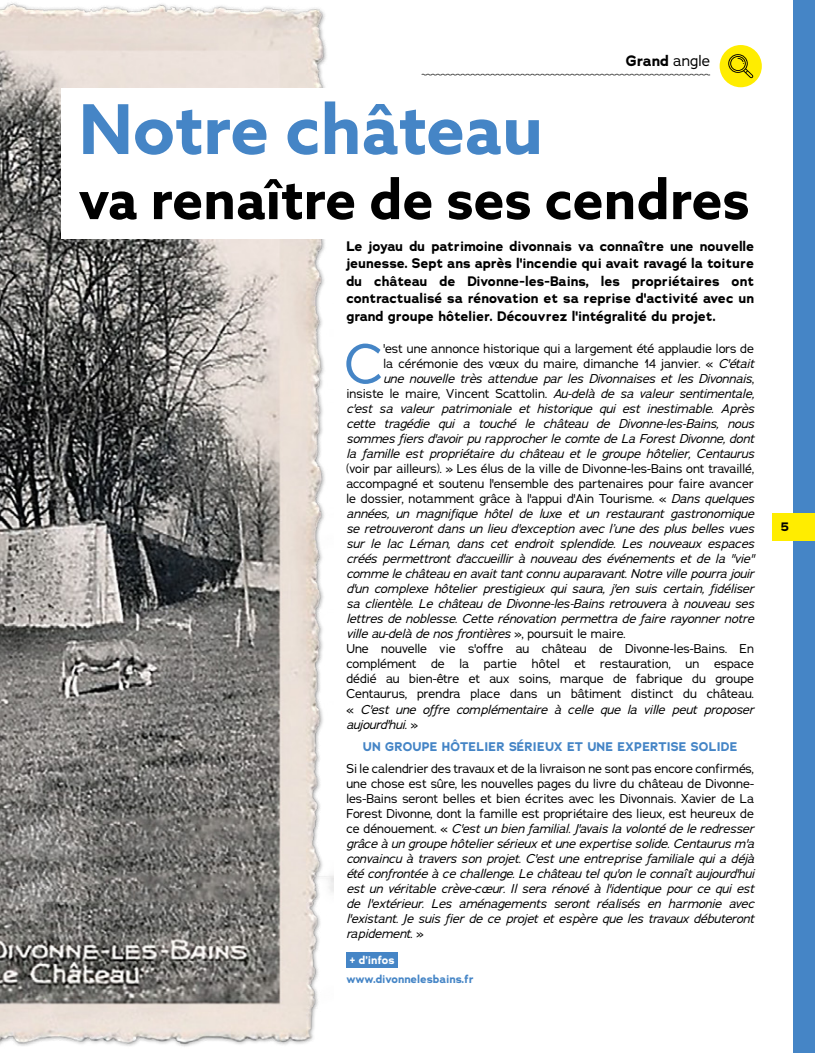
<style>
.page{position:relative;width:815px;height:1053px;background:#fff}
.page>*{position:absolute;margin:0;border:0;box-sizing:border-box;transform-origin:0 0}
.t1{font:700 68.75px "Azo Sans";color:#4585c6}
.t2{font:700 55px "Azo Sans";color:#000}
.t3{font:54.5px "Adrianna";color:#4585c6}
.t4{font:700 15px "Adrianna";color:#000}
.t5{font:700 13.75px/17.5px "Adrianna";color:#000;text-align:justify}
.t6{font:italic 12.5px/15px "Adrianna";color:#000;text-align:right}
.t7{font:700 12.5px "Adrianna";letter-spacing:.015em;color:#4585c6}
.t8{font:700 12.5px "Adrianna";color:#000}
.t9{font:700 11.25px "Adrianna";color:#4585c6}
.t10{font:700 11.25px "Adrianna";color:#fff}
.s1{font-weight:400}
.s2{font-style:normal}
</style>
<div class="page">
<div style="left:720px;top:45px;width:42px;height:42px;background:#ffed00;border-radius:50%"></div>
<div style="left:793px;top:0;width:22px;height:1052px;background:#4585c6"></div>
<div style="left:772px;top:512px;width:43px;height:28px;background:#ffed00"></div>
<svg style="left:728px;top:54px;width:25px;height:24px"></svg>
<svg style="left:421px;top:74px;width:290px;height:2px"></svg>
<img style="left:0;top:3px;width:334px;height:1044px">
<div style="left:346px;top:952px;width:52px;height:15px;background:#4585c6"></div>
<div style="left:61px;top:88px;width:354px;height:150px;background:#fff"></div>
<p class="t4" style="left:626px;top:51px;width:86px">Grand <span class="s1">angle</span></p>
<h1 class="t1" style="left:79px;top:84px;width:466px">Notre château</h1>
<h2 class="t2" style="left:79px;top:163px;width:672px">va renaître de ses cendres</h2>
<p class="t5" style="left:346px;top:237px;width:409px">Le joyau du patrimoine divonnais va connaître une nouvelle jeunesse. Sept ans après l'incendie qui avait ravagé la toiture du château de Divonne-les-Bains, les propriétaires ont contractualisé sa rénovation et sa reprise d'activité avec un grand groupe hôtelier. Découvrez l'intégralité du projet.</p>
<h3 class="t3" style="left:345px;top:329px;width:40px">C</h3>
<p class="t6" style="left:346px;top:341px;width:409px"><span class="s2">'est une annonce historique qui a largement été applaudie lors de<br>la cérémonie des vœux du maire, dimanche 14 janvier. «</span> C'était<br>une nouvelle très attendue par les Divonnaises et les Divonnais<span class="s2">, insiste le maire, Vincent Scattolin.</span> Au-delà de sa valeur sentimentale, c'est sa valeur patrimoniale et historique qui est inestimable. Après cette tragédie qui a touché le château de Divonne-les-Bains, nous sommes fiers d'avoir pu rapprocher le comte de La Forest Divonne, dont la famille est propriétaire du château et le groupe hôtelier, Centaurus</p>
<p class="t6" style="left:346px;top:461px;width:409px;text-align:left"><span class="s2">(voir par ailleurs). » Les élus de la ville de Divonne-les-Bains ont travaillé, accompagné et soutenu l'ensemble des partenaires pour faire avancer le dossier, notamment grâce à l'appui d'Ain Tourisme. «</span> Dans quelques années, un magnifique hôtel de luxe et un restaurant gastronomique se retrouveront dans un lieu d'exception avec l’une des plus belles vues sur le lac Léman, dans cet endroit splendide. Les nouveaux espaces créés permettront d'accueillir à nouveau des événements et de la "vie" comme le château en avait tant connu auparavant. Notre ville pourra jouir d'un complexe hôtelier prestigieux qui saura, j'en suis certain, fidéliser sa clientèle. Le château de Divonne-les-Bains retrouvera à nouveau ses lettres de noblesse. Cette rénovation permettra de faire rayonner notre ville au-delà de nos frontières <span class="s2">», poursuit le maire.<br>Une nouvelle vie s'offre au château de Divonne-les-Bains. En complément de la partie hôtel et restauration, un espace dédié au bien-être et aux soins, marque de fabrique du groupe Centaurus, prendra place dans un bâtiment distinct du château. «</span> C'est une offre complémentaire à celle que la ville peut proposer aujourd'hui. <span class="s2">»</span></p>
<p class="t7" style="left:363px;top:737px;width:376px">UN GROUPE HÔTELIER SÉRIEUX ET UNE EXPERTISE SOLIDE</p>
<p class="t6" style="left:346px;top:760px;width:409px;text-align:justify"><span class="s2">Si le calendrier des travaux et de la livraison ne sont pas encore confirmés, une chose est sûre, les nouvelles pages du livre du château de Divonne&shy;les-Bains seront belles et bien écrites avec les Divonnais. Xavier de La Forest Divonne, dont la famille est propriétaire des lieux, est heureux de ce dénouement. «</span> C'est un bien familial. J'avais la volonté de le redresser grâce à un groupe hôtelier sérieux et une expertise solide. Centaurus m'a convaincu à travers son projet. C'est une entreprise familiale qui a déjà été confrontée à ce challenge. Le château tel qu'on le connaît aujourd'hui est un véritable crève-cœur. Il sera rénové à l'identique pour ce qui est de l'extérieur. Les aménagements seront réalisés en harmonie avec l'existant. Je suis fier de ce projet et espère que les travaux débuteront rapidement<span class="s2">. »</span></p>
<p class="t10" style="left:350px;top:952px;width:46px">+ d’infos</p>
<p class="t9" style="left:346px;top:971px;width:129px">www.divonnelesbains.fr</p>
<p class="t8" style="left:781px;top:518px;width:10px">5</p>
</div>
